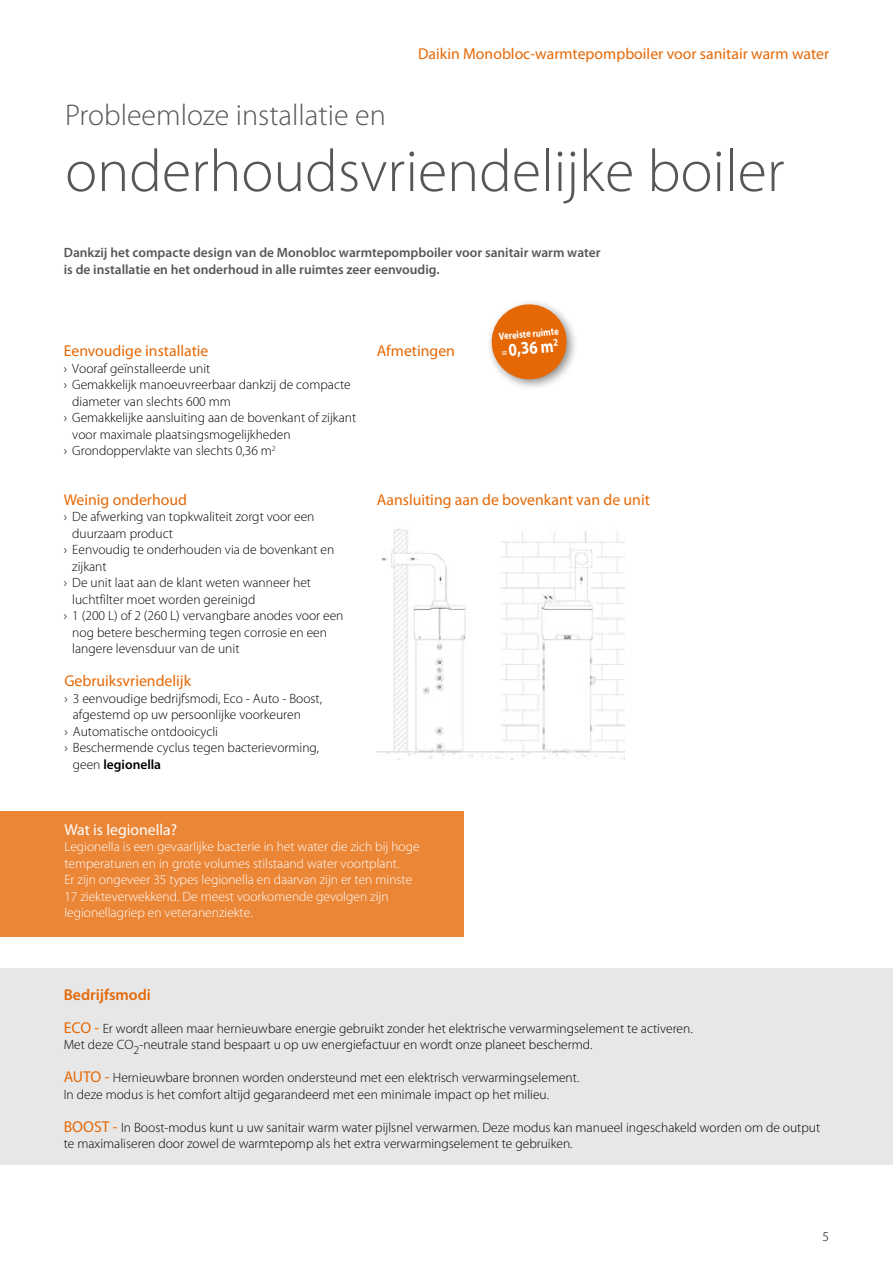
<style>
.page{position:relative;width:893px;height:1263px;background:#fff}
.page>*{position:absolute;margin:0;border:0;box-sizing:border-box;transform-origin:0 0}
.t1{font:300 60px "Myriad Pro";color:#575756}
.t2{font:300 30px "Myriad Pro";color:#575756}
.t3{font:700 18px "Myriad Pro";color:#fff;scale:.84 1}
.t4{font:15.75px "Myriad Pro";color:#e66805}
.t5{font:15.75px "Myriad Pro";color:#fff}
.t6{font:600 15.75px "Myriad Pro";color:#e66805}
.t7{font:300 13.5px/16.5px "Myriad Pro";color:#000}
.t8{font:300 13.5px/16.5px "Myriad Pro";color:#fff}
.t9{font:600 13.5px/16.5px "Myriad Pro";color:#575756}
.t10{font:600 13.5px "Myriad Pro";color:#000}
.t11{font:700 10.5px "Myriad Pro";color:#fff;scale:.84 1}
.s1{font-weight:300}
.s2{font-size:10.5px}
.s3{font-weight:400;font-size:15.75px;color:#e66805}
</style>
<div class="page">
<div style="left:0;top:968px;width:893px;height:197px;background:#e7e7e7"></div>
<div style="left:486px;top:299px;width:93px;height:92px;background:#000;opacity:.45"></div>
<svg style="left:490px;top:303px;width:78px;height:78px"></svg>
<div style="left:1px;top:811px;width:463px;height:125px;background:#eb8637"></div>
<img style="left:377px;top:528px;width:248px;height:231px">
<p class="t4" style="left:418px;top:44px;width:413px">Daikin Monobloc-warmtepompboiler voor sanitair warm water</p>
<h2 class="t2" style="left:65px;top:99px;width:322px">Probleemloze installatie en</h2>
<h1 class="t1" style="left:65px;top:138px;width:721px">onderhoudsvriendelijke boiler</h1>
<p class="t9" style="left:64px;top:244px;width:538px">Dankzij het compacte design van de Monobloc warmtepompboiler voor sanitair warm water is de installatie en het onderhoud in alle ruimtes zeer eenvoudig.</p>
<p class="t4" style="left:64px;top:341px;width:146px">Eenvoudige installatie</p>
<p class="t7" style="left:64px;top:360px;width:148px">› Vooraf geïnstalleerde unit</p>
<p class="t7" style="left:64px;top:376px;width:288px">› Gemakkelijk manoeuvreerbaar dankzij de compacte</p>
<p class="t7" style="left:72px;top:393px;width:160px">diameter van slechts 600 mm</p>
<p class="t7" style="left:64px;top:409px;width:294px">› Gemakkelijke aansluiting aan de bovenkant of zijkant</p>
<p class="t7" style="left:72px;top:426px;width:220px">voor maximale plaatsingsmogelijkheden</p>
<p class="t7" style="left:64px;top:442px;width:214px">› Grondoppervlakte van slechts 0,36 m<sup>2</sup></p>
<p class="t4" style="left:64px;top:490px;width:125px">Weinig onderhoud</p>
<p class="t7" style="left:64px;top:508px;width:252px">› De afwerking van topkwaliteit zorgt voor een</p>
<p class="t7" style="left:72px;top:525px;width:102px">duurzaam product</p>
<p class="t7" style="left:64px;top:541px;width:272px">› Eenvoudig te onderhouden via de bovenkant en</p>
<p class="t7" style="left:72px;top:558px;width:36px">zijkant</p>
<p class="t7" style="left:64px;top:574px;width:249px">› De unit laat aan de klant weten wanneer het</p>
<p class="t7" style="left:72px;top:591px;width:185px">luchtfilter moet worden gereinigd</p>
<p class="t7" style="left:64px;top:607px;width:281px">› 1 (200 L) of 2 (260 L) vervangbare anodes voor een</p>
<p class="t7" style="left:72px;top:624px;width:256px">nog betere bescherming tegen corrosie en een</p>
<p class="t7" style="left:72px;top:640px;width:169px">langere levensduur van de unit</p>
<p class="t4" style="left:64px;top:671px;width:128px">Gebruiksvriendelijk</p>
<p class="t7" style="left:64px;top:690px;width:259px">› 3 eenvoudige bedrijfsmodi, Eco - Auto - Boost,</p>
<p class="t7" style="left:73px;top:706px;width:230px">afgestemd op uw persoonlijke voorkeuren</p>
<p class="t7" style="left:64px;top:723px;width:155px">› Automatische ontdooicycli</p>
<p class="t7" style="left:64px;top:739px;width:256px">› Beschermende cyclus tegen bacterievorming,</p>
<p class="t10" style="left:73px;top:755px;width:90px"><span class="s1">geen</span> legionella</p>
<p class="t4" style="left:377px;top:341px;width:80px">Afmetingen</p>
<p class="t11" style="left:498px;top:329px;width:73px;rotate:-5deg">Vereiste ruimte</p>
<h3 class="t3" style="left:501px;top:338px;width:69px;rotate:-5deg"><span class="s2">=</span> 0,36 m<sup>2</sup></h3>
<p class="t4" style="left:377px;top:490px;width:275px">Aansluiting aan de bovenkant van de unit</p>
<p class="t5" style="left:64px;top:820px;width:114px">Wat is legionella?</p>
<p class="t8" style="left:64px;top:838px;width:357px">Legionella is een gevaarlijke bacterie in het water die zich bij hoge temperaturen en in grote volumes stilstaand water voortplant.<br>Er zijn ongeveer 35 types legionella en daarvan zijn er ten minste 17 ziekteverwekkend. De meest voorkomende gevolgen zijn legionellagriep en veteranenziekte.</p>
<p class="t6" style="left:64px;top:984px;width:89px">Bedrijfsmodi</p>
<p class="t7" style="left:64px;top:1020px;width:630px"><span class="s3">ECO -</span> Er wordt alleen maar hernieuwbare energie gebruikt zonder het elektrische verwarmingselement te activeren.<br>Met deze CO<sub>2</sub>-neutrale stand bespaart u op uw energiefactuur en wordt onze planeet beschermd.</p>
<p class="t7" style="left:64px;top:1069px;width:517px"><span class="s3">AUTO -</span> Hernieuwbare bronnen worden ondersteund met een elektrisch verwarmingselement.<br>In deze modus is het comfort altijd gegarandeerd met een minimale impact op het milieu.</p>
<p class="t7" style="left:64px;top:1119px;width:758px"><span class="s3">BOOST -</span> In Boost-modus kunt u uw sanitair warm water pijlsnel verwarmen. Deze modus kan manueel ingeschakeld worden om de output te maximaliseren door zowel de warmtepomp als het extra verwarmingselement te gebruiken.</p>
<p class="t7" style="left:823px;top:1228px;width:8px">5</p>
</div>
